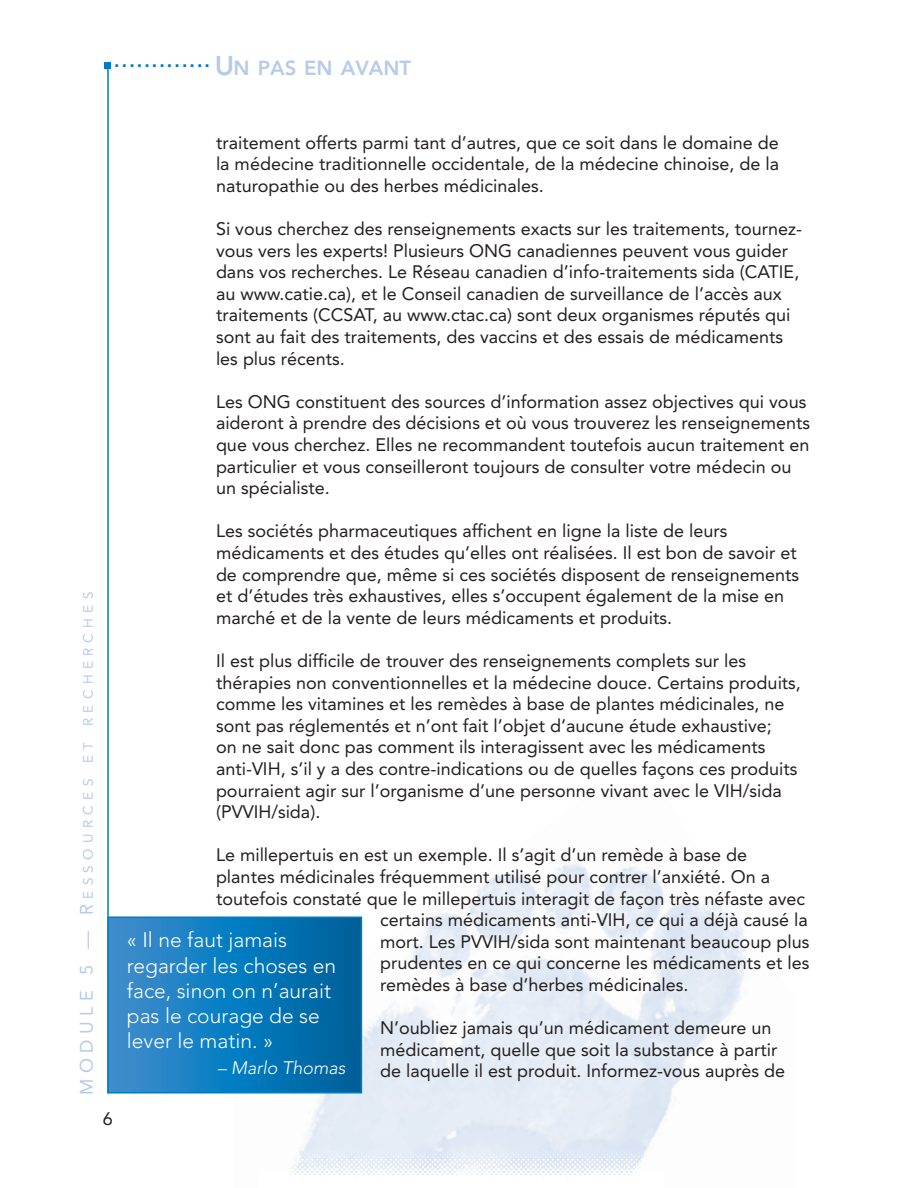
<style>
.page{position:relative;width:918px;height:1188px;background:#fff}
.page>*{position:absolute;margin:0;border:0;box-sizing:border-box;transform-origin:0 0}
.t1{font:300 21px/25.2px "Avenir LT Std";color:#fff}
.t2{font:700 19.35px "Arial";color:#007cc2}
.t3{font:18px/21.6px "Avenir LT Std";color:#231f20}
.t4{font:italic 300 18px "Avenir LT Std";color:#fff}
.t5{font:13.5px "Avenir LT Std";letter-spacing:.4em;color:#b6cbe8}
.s1{font-family:"Avenir LT Std";font-weight:800;font-size:27px;color:#b6cbe8}
.s2{font-family:"Avenir LT Std";font-weight:800;font-size:20.25px;color:#b6cbe8}
.s3{font-size:18px}
</style>
<div class="page">
<img style="left:234px;top:863px;width:512px;height:276px">
<hr style="left:107px;top:68px;width:2px;height:1025px;background:#007cc2">
<div style="left:105px;top:62px;width:6px;height:7px;background:#007cc2"></div>
<img style="left:293px;top:1139px;width:359px;height:38px">
<svg style="left:110px;top:919px;width:249px;height:171px;background:#1179b9"></svg>
<div style="left:107px;top:916px;width:255px;height:177px;border:2px solid #007cc2"></div>
<p class="t2" style="left:114px;top:49px;width:298px">.............<span class="s1">U</span><span class="s2">N PAS EN AVANT</span></p>
<p class="t5" style="left:80px;top:1095px;width:504px;rotate:-90deg"><span class="s3">MODULE 5 —</span> <span class="s3">R</span>ESSOURCES ET RECHERCHES</p>
<p class="t3" style="left:103px;top:1108px;width:12px">6</p>
<p class="t3" style="left:216px;top:132px;width:565px;text-align:justify">traitement offerts parmi tant d’autres, que ce soit dans le domaine de la médecine traditionnelle occidentale, de la médecine chinoise, de la naturopathie ou des herbes médicinales.</p>
<p class="t3" style="left:216px;top:218px;width:588px">Si vous cherchez des renseignements exacts sur les traitements, tournez&shy;vous vers les experts! Plusieurs ONG canadiennes peuvent vous guider dans vos recherches. Le Réseau canadien d’info-traitements sida (CATIE, au www.catie.ca), et le Conseil canadien de surveillance de l’accès aux traitements (CCSAT, au www.ctac.ca) sont deux organismes réputés qui sont au fait des traitements, des vaccins et des essais de médicaments les plus récents.</p>
<p class="t3" style="left:216px;top:391px;width:596px">Les ONG constituent des sources d’information assez objectives qui vous aideront à prendre des décisions et où vous trouverez les renseignements que vous cherchez. Elles ne recommandent toutefois aucun traitement en particulier et vous conseilleront toujours de consulter votre médecin ou un spécialiste.</p>
<p class="t3" style="left:216px;top:521px;width:585px">Les sociétés pharmaceutiques affichent en ligne la liste de leurs médicaments et des études qu’elles ont réalisées. Il est bon de savoir et de comprendre que, même si ces sociétés disposent de renseignements et d’études très exhaustives, elles s’occupent également de la mise en marché et de la vente de leurs médicaments et produits.</p>
<p class="t3" style="left:216px;top:650px;width:586px">Il est plus difficile de trouver des renseignements complets sur les thérapies non conventionnelles et la médecine douce. Certains produits, comme les vitamines et les remèdes à base de plantes médicinales, ne sont pas réglementés et n’ont fait l’objet d’aucune étude exhaustive;<br>on ne sait donc pas comment ils interagissent avec les médicaments anti-VIH, s’il y a des contre-indications ou de quelles façons ces produits pourraient agir sur l’organisme d’une personne vivant avec le VIH/sida (PVVIH/sida).</p>
<p class="t3" style="left:216px;top:845px;width:533px">Le millepertuis en est un exemple. Il s’agit d’un remède à base de</p>
<p class="t3" style="left:216px;top:866px;width:556px">plantes médicinales fréquemment utilisé pour contrer l’anxiété. On a</p>
<p class="t3" style="left:216px;top:888px;width:591px">toutefois constaté que le millepertuis interagit de façon très néfaste avec</p>
<p class="t3" style="left:380px;top:909px;width:429px">certains médicaments anti-VIH, ce qui a déjà causé la</p>
<p class="t3" style="left:380px;top:931px;width:431px">mort. Les PVVIH/sida sont maintenant beaucoup plus</p>
<p class="t3" style="left:380px;top:953px;width:431px">prudentes en ce qui concerne les médicaments et les</p>
<p class="t3" style="left:380px;top:974px;width:310px">remèdes à base d’herbes médicinales.</p>
<p class="t3" style="left:380px;top:1017px;width:407px">N’oubliez jamais qu’un médicament demeure un médicament, quelle que soit la substance à partir de laquelle il est produit. Informez-vous auprès de</p>
<p class="t1" style="left:127px;top:929px;width:211px">« Il ne faut jamais regarder les choses en face, sinon on n’aurait pas le courage de se lever le matin. »</p>
<p class="t4" style="left:218px;top:1060px;width:130px">– Marlo Thomas</p>
</div>
